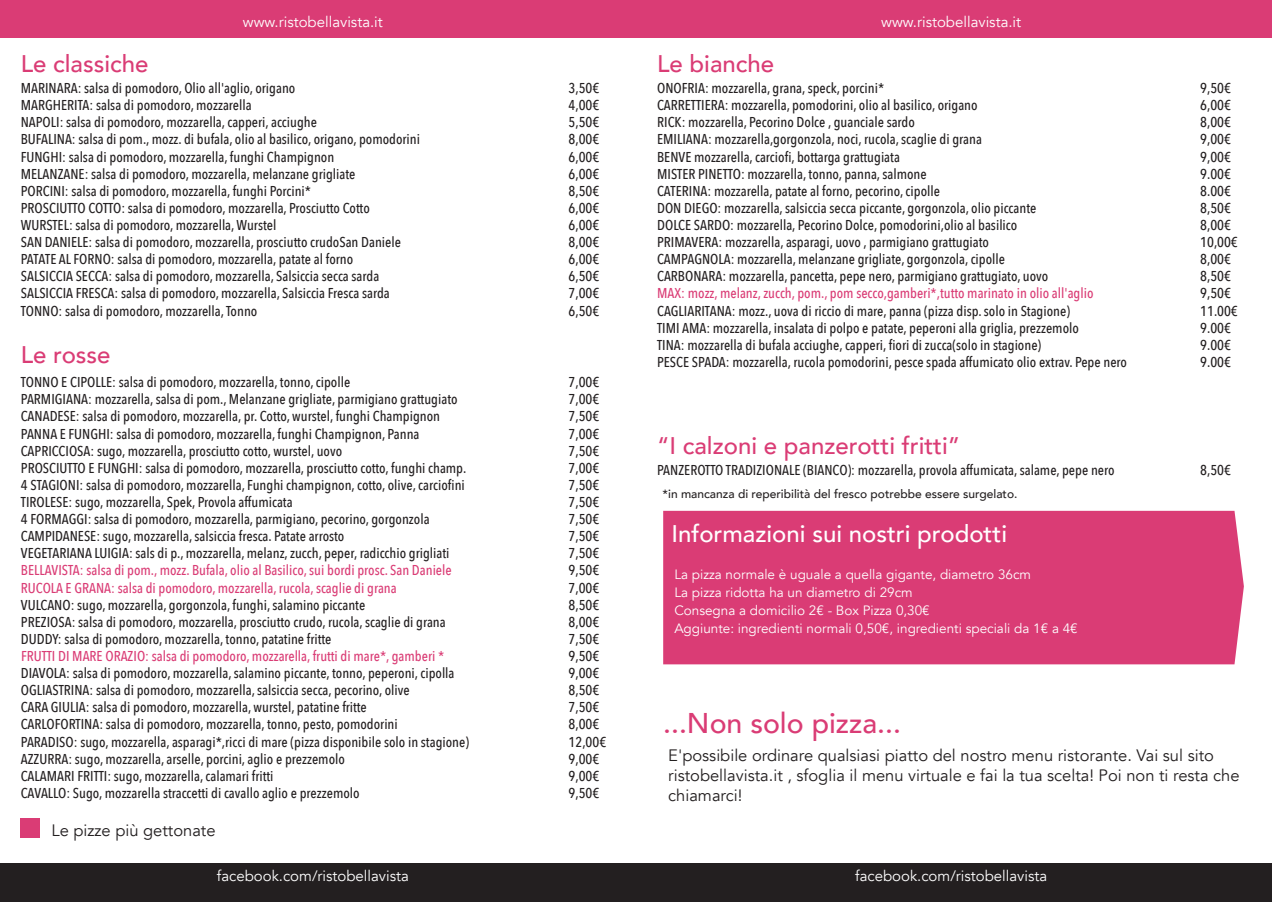
<style>
.page{position:relative;width:1272px;height:902px;background:#fff}
.page>*{position:absolute;margin:0;border:0;box-sizing:border-box;transform-origin:0 0}
.t1{font:500 28.5px "Avenir";color:#da3c75}
.t2{font:500 24px "Avenir";color:#da3c75}
.t3{font:500 24px "Avenir";color:#fff}
.t4{font:16.5px/19.8px "Avenir";color:#231f20}
.t5{font:15px "Avenir";color:#fff}
.t6{font:500 14.25px/17.1px "Avenir Next Condensed";color:#231f20}
.t7{font:500 14.25px/17.1px "Avenir Next Condensed";color:#da3c75}
.t8{font:13.5px/18px "Avenir";color:#fff}
.t9{font:500 12px "Avenir";color:#231f20}
</style>
<div class="page">
<div style="left:663px;top:510px;width:580px;height:154px;background:#da3c75"></div>
<div style="left:0;top:0;width:1271px;height:37px;background:#da3c75"></div>
<div style="left:0;top:863px;width:1271px;height:38px;background:#231f20"></div>
<div style="left:20px;top:818px;width:19px;height:19px;background:#da3c75"></div>
<p class="t5" style="left:243px;top:13px;width:141px">www.ristobellavista.it</p>
<p class="t5" style="left:881px;top:13px;width:141px">www.ristobellavista.it</p>
<h2 class="t2" style="left:21px;top:43px;width:129px">Le classiche</h2>
<h2 class="t2" style="left:657px;top:43px;width:118px">Le bianche</h2>
<p class="t6" style="left:21px;top:79px;width:401px">MARINARA: salsa di pomodoro, Olio all'aglio, origano<br>MARGHERITA: salsa di pomodoro, mozzarella<br>NAPOLI: salsa di pomodoro, mozzarella, capperi, acciughe<br>BUFALINA: salsa di pom., mozz. di bufala, olio al basilico, origano, pomodorini FUNGHI: salsa di pomodoro, mozzarella, funghi Champignon<br>MELANZANE: salsa di pomodoro, mozzarella, melanzane grigliate<br>PORCINI: salsa di pomodoro, mozzarella, funghi Porcini*<br>PROSCIUTTO COTTO: salsa di pomodoro, mozzarella, Prosciutto Cotto WURSTEL: salsa di pomodoro, mozzarella, Wurstel<br>SAN DANIELE: salsa di pomodoro, mozzarella, prosciutto crudoSan Daniele PATATE AL FORNO: salsa di pomodoro, mozzarella, patate al forno<br>SALSICCIA SECCA: salsa di pomodoro, mozzarella, Salsiccia secca sarda SALSICCIA FRESCA: salsa di pomodoro, mozzarella, Salsiccia Fresca sarda TONNO: salsa di pomodoro, mozzarella,Tonno</p>
<p class="t6" style="left:568px;top:79px;width:32px;text-align:justify">3,50€ 4,00€ 5,50€ 8,00€ 6,00€ 6,00€ 8,50€ 6,00€ 6,00€ 8,00€ 6,00€ 6,50€ 7,00€ 6,50€</p>
<p class="t6" style="left:657px;top:79px;width:393px">ONOFRIA: mozzarella, grana, speck, porcini*<br>CARRETTIERA: mozzarella, pomodorini, olio al basilico, origano<br>RICK: mozzarella, Pecorino Dolce , guanciale sardo<br>EMILIANA: mozzarella,gorgonzola, noci, rucola, scaglie di grana<br>BENVE mozzarella, carciofi, bottarga grattugiata<br>MISTER PINETTO: mozzarella, tonno, panna, salmone<br>CATERINA: mozzarella, patate al forno, pecorino, cipolle<br>DON DIEGO: mozzarella, salsiccia secca piccante, gorgonzola, olio piccante DOLCE SARDO: mozzarella, Pecorino Dolce, pomodorini,olio al basilico PRIMAVERA: mozzarella, asparagi, uovo , parmigiano grattugiato CAMPAGNOLA: mozzarella, melanzane grigliate, gorgonzola, cipolle CARBONARA: mozzarella, pancetta, pepe nero, parmigiano grattugiato, uovo</p>
<p class="t7" style="left:657px;top:285px;width:438px">MAX: mozz, melanz, zucch, pom., pom secco,gamberi*,tutto marinato in olio all'aglio</p>
<p class="t6" style="left:657px;top:302px;width:471px">CAGLIARITANA: mozz., uova di riccio di mare, panna (pizza disp. solo in Stagione)<br>TIMI AMA: mozzarella, insalata di polpo e patate, peperoni alla griglia, prezzemolo<br>TINA: mozzarella di bufala acciughe, capperi, fiori di zucca(solo in stagione)<br>PESCE SPADA: mozzarella, rucola pomodorini, pesce spada affumicato olio extrav. Pepe nero</p>
<h2 class="t2" style="left:21px;top:334px;width:91px">Le rosse</h2>
<p class="t6" style="left:1200px;top:79px;width:39px">9,50€<br>6,00€<br>8,00€<br>9,00€<br>9,00€<br>9.00€<br>8.00€<br>8,50€<br>8,00€<br>10,00€<br>8,00€<br>8,50€<br>9,50€<br>11.00€<br>9.00€<br>9.00€<br>9.00€</p>
<p class="t6" style="left:21px;top:373px;width:447px">TONNO E CIPOLLE: salsa di pomodoro, mozzarella, tonno, cipolle<br>PARMIGIANA: mozzarella, salsa di pom., Melanzane grigliate, parmigiano grattugiato CANADESE: salsa di pomodoro, mozzarella, pr. Cotto, wurstel, funghi Champignon PANNA E FUNGHI: salsa di pomodoro, mozzarella, funghi Champignon, Panna CAPRICCIOSA: sugo, mozzarella, prosciutto cotto, wurstel, uovo<br>PROSCIUTTO E FUNGHI: salsa di pomodoro, mozzarella, prosciutto cotto, funghi champ.<br>4 STAGIONI: salsa di pomodoro, mozzarella, Funghi champignon, cotto, olive, carciofini TIROLESE: sugo, mozzarella, Spek, Provola affumicata<br>4 FORMAGGI: salsa di pomodoro, mozzarella, parmigiano, pecorino, gorgonzola CAMPIDANESE: sugo, mozzarella, salsiccia fresca. Patate arrosto<br>VEGETARIANA LUIGIA: sals di p., mozzarella, melanz, zucch, peper, radicchio grigliati</p>
<p class="t7" style="left:21px;top:562px;width:432px">BELLAVISTA: salsa di pom., mozz. Bufala, olio al Basilico, sui bordi prosc. San Daniele<br>RUCOLA E GRANA: salsa di pomodoro, mozzarella, rucola, scaglie di grana</p>
<p class="t6" style="left:21px;top:596px;width:426px">VULCANO: sugo, mozzarella, gorgonzola, funghi, salamino piccante<br>PREZIOSA: salsa di pomodoro, mozzarella, prosciutto crudo, rucola, scaglie di grana<br>DUDDY: salsa di pomodoro, mozzarella, tonno, patatine fritte</p>
<p class="t7" style="left:21px;top:647px;width:425px">FRUTTI DI MARE ORAZIO: salsa di pomodoro, mozzarella, frutti di mare*, gamberi *</p>
<p class="t6" style="left:21px;top:664px;width:450px">DIAVOLA: salsa di pomodoro, mozzarella, salamino piccante, tonno, peperoni, cipolla OGLIASTRINA: salsa di pomodoro, mozzarella, salsiccia secca, pecorino, olive<br>CARA GIULIA: salsa di pomodoro, mozzarella, wurstel, patatine fritte<br>CARLOFORTINA: salsa di pomodoro, mozzarella, tonno, pesto, pomodorini<br>PARADISO: sugo, mozzarella, asparagi*,ricci di mare (pizza disponibile solo in stagione)<br>AZZURRA: sugo, mozzarella, arselle, porcini, aglio e prezzemolo<br>CALAMARI FRITTI: sugo, mozzarella, calamari fritti<br>CAVALLO: Sugo, mozzarella straccetti di cavallo aglio e prezzemolo</p>
<p class="t4" style="left:51px;top:820px;width:166px">Le pizze più gettonate</p>
<p class="t6" style="left:568px;top:373px;width:39px">7,00€<br>7,00€<br>7,50€<br>7,00€<br>7,50€<br>7,00€<br>7,50€<br>7,50€<br>7,50€<br>7,50€<br>7,50€<br>9,50€<br>7,00€<br>8,50€<br>8,00€<br>7,50€<br>9,50€<br>9,00€<br>8,50€<br>7,50€<br>8,00€<br>12,00€<br>9,00€<br>9,00€<br>9,50€</p>
<h2 class="t2" style="left:657px;top:425px;width:305px">“I calzoni e panzerotti fritti”</h2>
<p class="t6" style="left:657px;top:461px;width:459px">PANZEROTTO TRADIZIONALE (BIANCO): mozzarella, provola affumicata, salame, pepe nero</p>
<p class="t6" style="left:1200px;top:461px;width:32px">8,50€</p>
<p class="t9" style="left:662px;top:483px;width:356px">*in mancanza di reperibilità del fresco potrebbe essere surgelato.</p>
<h2 class="t3" style="left:671px;top:512px;width:337px">Informazioni sui nostri prodotti</h2>
<p class="t8" style="left:674px;top:565px;width:405px">La pizza normale è uguale a quella gigante, diametro 36cm<br>La pizza ridotta ha un diametro di 29cm<br>Consegna a domicilio 2€ - Box Pizza 0,30€<br>Aggiunte: ingredienti normali 0,50€, ingredienti speciali da 1€ a 4€</p>
<h1 class="t1" style="left:663px;top:698px;width:239px">...Non solo pizza...</h1>
<p class="t4" style="left:668px;top:745px;width:572px">E'possibile ordinare qualsiasi piatto del nostro menu ristorante. Vai sul sito ristobellavista.it , sfoglia il menu virtuale e fai la tua scelta! Poi non ti resta che chiamarci!</p>
<p class="t5" style="left:217px;top:866px;width:193px">facebook.com/ristobellavista</p>
<p class="t5" style="left:855px;top:866px;width:193px">facebook.com/ristobellavista</p>
</div>
